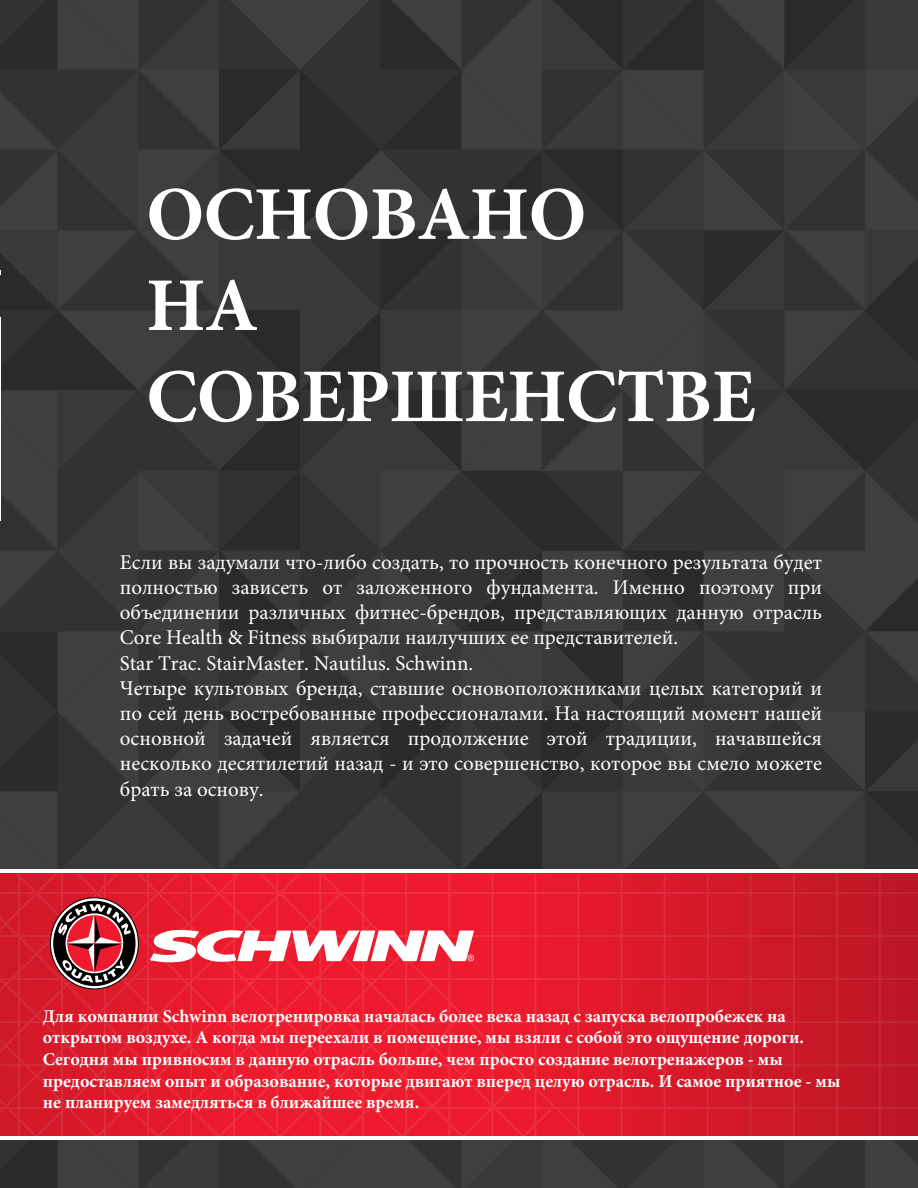
<style>
.page{position:relative;width:918px;height:1188px;background:#fff}
.page>*{position:absolute;margin:0;border:0;box-sizing:border-box;transform-origin:0 0}
.t1{font:700 75.9px/91.2px "Minion Pro";letter-spacing:-.01em;color:#fff}
.t2{font:21px/25.2px "Minion Pro";color:#fff}
.t3{font:700 18px/21.6px "Minion Pro";color:#fff}
</style>
<div class="page">
<img style="left:0;top:0;width:918px;height:1188px">
<div style="left:0;top:869px;width:918px;height:270px;background:#fff"></div>
<svg style="left:0;top:873px;width:918px;height:263px;background:#dd1b2c"></svg>
<svg style="left:150px;top:927px;width:324px;height:38px"></svg>
<svg style="left:50px;top:898px;width:88px;height:91px"></svg>
<div style="left:54px;top:901px;width:81px;height:85px;background:#000;border-radius:50%"></div>
<div style="left:53px;top:901px;width:82px;height:85px;border:1px solid #000;border-radius:50%"></div>
<svg style="left:58px;top:904px;width:73px;height:79px"></svg>
<h1 class="t1" style="left:146px;top:168px;width:611px">ОСНОВАНО<br>НА<br>СОВЕРШЕНСТВЕ</h1>
<p class="t2" style="left:120px;top:550px;width:704px">Если вы задумали что-либо создать, то прочность конечного результата будет полностью зависеть от заложенного фундамента. Именно поэтому при объединении различных фитнес-брендов, представляющих данную отрасль Core Health &amp; Fitness выбирали наилучших ее представителей.<br>Star Trac. StairMaster. Nautilus. Schwinn.<br>Четыре культовых бренда, ставшие основоположниками целых категорий и по сей день востребованные профессионалами. На настоящий момент нашей основной задачей является продолжение этой традиции, начавшейся несколько десятилетий назад - и это совершенство, которое вы смело можете брать за основу.</p>
<p class="t3" style="left:43px;top:1005px;width:799px">Для компании Schwinn велотренировка началась более века назад с запуска велопробежек на открытом воздухе. А когда мы переехали в помещение, мы взяли с собой это ощущение дороги.<br>Сегодня мы привносим в данную отрасль больше, чем просто создание велотренажеров - мы предоставляем опыт и образование, которые двигают вперед целую отрасль. И самое приятное - мы не планируем замедляться в ближайшее время.</p>
</div>
